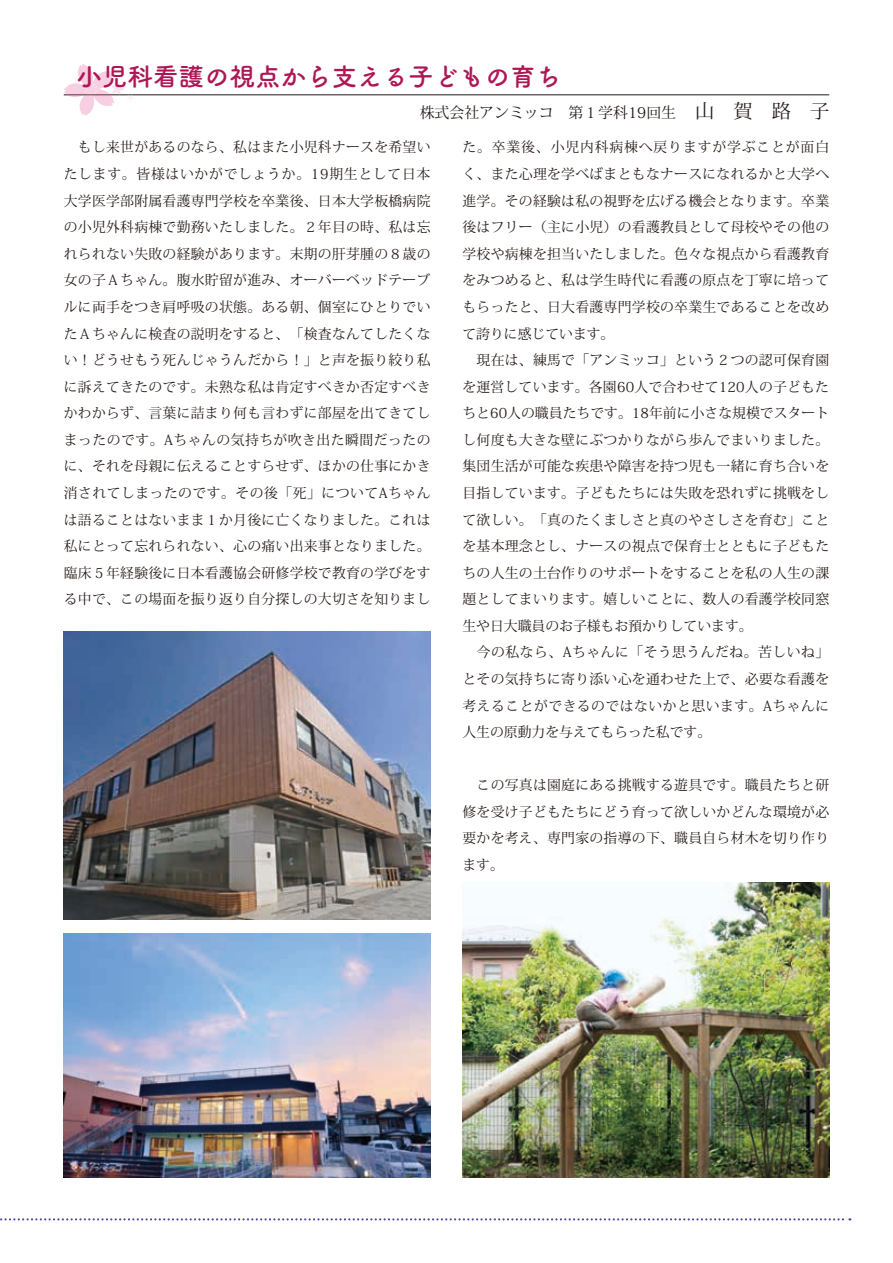
<style>
.page{position:relative;width:893px;height:1263px;background:#fff}
.page>*{position:absolute;margin:0;border:0;box-sizing:border-box;transform-origin:0 0}
.t1{font:700 25.5px "Tsuku B Rd Gothic";color:#ae1755}
.t2{font:14.85px "Koz Min Pro";color:#231916}
.t3{font:13.8px/26.5px "Koz Min Pro";letter-spacing:.02em;color:#231916;text-align:justify}
.s1{font-size:19.2px}
</style>
<div class="page">
<svg style="left:0;top:1218px;width:850px;height:2px"></svg>
<hr style="left:64px;top:95px;width:765px;height:1px;background:#231916">
<svg style="left:64px;top:64px;width:70px;height:52px"></svg>
<img style="left:462px;top:882px;width:367px;height:296px">
<img style="left:64px;top:933px;width:367px;height:245px">
<img style="left:64px;top:631px;width:367px;height:289px">
<h1 class="t1" style="left:77px;top:57px;width:486px">小児科看護の視点から支える子どもの育ち</h1>
<p class="t2" style="left:420px;top:102px;width:411px">株式会社アンミッコ　第１学科19回生<span class="s1">　山　賀　路　子</span></p>
<p class="t3" style="left:64px;top:134px;width:368px">　もし来世があるのなら、私はまた小児科ナースを希望いたします。皆様はいかがでしょうか。19期生として日本大学医学部附属看護専門学校を卒業後、日本大学板橋病院の小児外科病棟で勤務いたしました。２年目の時、私は忘れられない失敗の経験があります。末期の肝芽腫の８歳の女の子Ａちゃん。腹水貯留が進み、オーバーベッドテーブルに両手をつき肩呼吸の状態。ある朝、個室にひとりでいたＡちゃんに検査の説明をすると、「検査なんてしたくない！どうせもう死んじゃうんだから！」と声を振り絞り私に訴えてきたのです。未熟な私は肯定すべきか否定すべきかわからず、言葉に詰まり何も言わずに部屋を出てきてしまったのです。Aちゃんの気持ちが吹き出た瞬間だったのに、それを母親に伝えることすらせず、ほかの仕事にかき消されてしまったのです。その後「死」についてAちゃんは語ることはないまま１か月後に亡くなりました。これは私にとって忘れられない、心の痛い出来事となりました。臨床５年経験後に日本看護協会研修学校で教育の学びをする中で、この場面を振り返り自分探しの大切さを知りまし</p>
<p class="t3" style="left:462px;top:134px;width:368px;text-align:left">た。卒業後、小児内科病棟へ戻りますが学ぶことが面白く、また心理を学べばまともなナースになれるかと大学へ進学。その経験は私の視野を広げる機会となります。卒業後はフリー（主に小児）の看護教員として母校やその他の学校や病棟を担当いたしました。色々な視点から看護教育をみつめると、私は学生時代に看護の原点を丁寧に培ってもらったと、日大看護専門学校の卒業生であることを改めて誇りに感じています。<br>　現在は、練馬で「アンミッコ」という２つの認可保育園を運営しています。各園60人で合わせて120人の子どもたちと60人の職員たちです。18年前に小さな規模でスタートし何度も大きな壁にぶつかりながら歩んでまいりました。集団生活が可能な疾患や障害を持つ児も一緒に育ち合いを目指しています。子どもたちには失敗を恐れずに挑戦をして欲しい。「真のたくましさと真のやさしさを育む」ことを基本理念とし、ナースの視点で保育士とともに子どもたちの人生の土台作りのサポートをすることを私の人生の課題としてまいります。嬉しいことに、数人の看護学校同窓生や日大職員のお子様もお預かりしています。<br>　今の私なら、Aちゃんに「そう思うんだね。苦しいね」とその気持ちに寄り添い心を通わせた上で、必要な看護を考えることができるのではないかと思います。Aちゃんに人生の原動力を与えてもらった私です。</p>
<p class="t3" style="left:462px;top:771px;width:368px">　この写真は園庭にある挑戦する遊具です。職員たちと研修を受け子どもたちにどう育って欲しいかどんな環境が必要かを考え、専門家の指導の下、職員自ら材木を切り作ります。</p>
</div>
